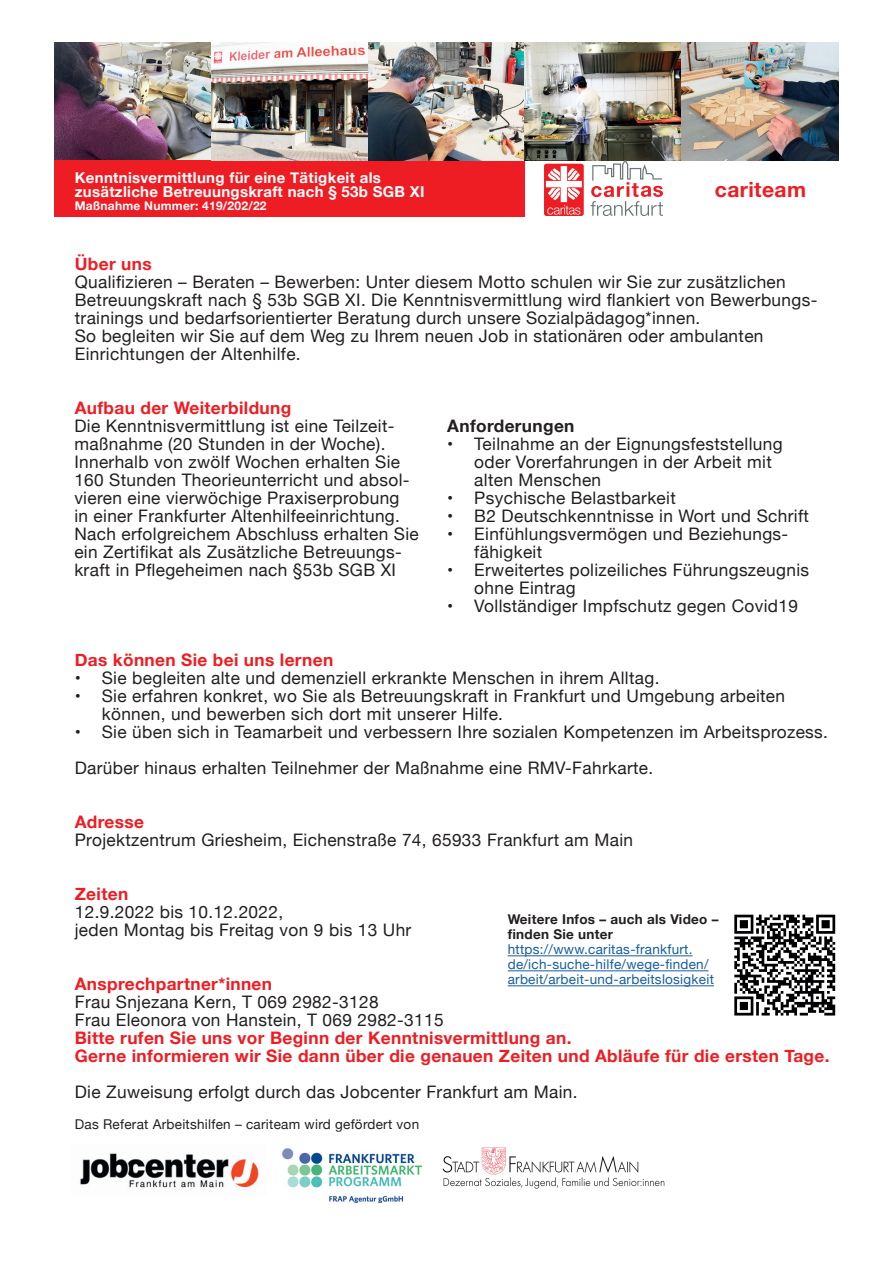
<style>
.page{position:relative;width:893px;height:1263px;background:#fff}
.page>*{position:absolute;margin:0;border:0;box-sizing:border-box;transform-origin:0 0}
.t1{font:700 21px "Helvetica Neue";letter-spacing:.02em;color:#ee1d23}
.t2{font:17.25px/18px "Helvetica Neue";letter-spacing:.02em;color:#231f20}
.t3{font:700 17.25px/18px "Helvetica Neue";letter-spacing:.02em;color:#ee1d23}
.t4{font:700 17.25px "Helvetica Neue";letter-spacing:.02em;color:#231f20}
.t5{font:700 15px/13.5px "Helvetica Neue";letter-spacing:.02em;color:#fff}
.t6{font:13.5px/15px "Helvetica Neue";letter-spacing:.02em;color:#175d9e}
.t7{font:13.5px "Helvetica Neue";letter-spacing:.02em;color:#231f20}
.t8{font:700 13.5px/15px "Helvetica Neue";letter-spacing:.02em;color:#231f20}
.t9{font:700 12px "Helvetica Neue";letter-spacing:.02em;color:#fff}
</style>
<div class="page">
<img style="left:54px;top:42px;width:785px;height:118px">
<div style="left:54px;top:160px;width:471px;height:57px;background:#ee1d23"></div>
<div style="left:544px;top:164px;width:40px;height:52px;background:#ee1d23;border-radius:3px"></div>
<svg style="left:546px;top:166px;width:36px;height:49px"></svg>
<svg style="left:590px;top:160px;width:73px;height:56px"></svg>
<hr style="left:508px;top:955px;width:184px;height:1px;background:#175d9e">
<hr style="left:508px;top:970px;width:201px;height:1px;background:#175d9e">
<hr style="left:508px;top:985px;width:206px;height:1px;background:#175d9e">
<svg style="left:734px;top:914px;width:102px;height:102px"></svg>
<svg style="left:734px;top:915px;width:101px;height:100px"></svg>
<img style="left:80px;top:1153px;width:179px;height:35px">
<img style="left:282px;top:1148px;width:141px;height:56px">
<img style="left:442px;top:1147px;width:223px;height:42px">
<p class="t5" style="left:75px;top:171px;width:351px">Kenntnisvermittlung für eine Tätigkeit als zusätzliche Betreuungskraft nach § 53b SGB XI</p>
<p class="t9" style="left:75px;top:196px;width:193px">Maßnahme Nummer: 419/202/22</p>
<p class="t1" style="left:715px;top:173px;width:93px">cariteam</p>
<p class="t3" style="left:75px;top:255px;width:78px">Über uns</p>
<p class="t2" style="left:75px;top:274px;width:744px">Qualifizieren – Beraten – Bewerben: Unter diesem Motto schulen wir Sie zur zusätzlichen Betreuungskraft nach § 53b SGB XI. Die Kenntnisvermittlung wird flankiert von Bewerbungs&shy;trainings und bedarfsorientierter Beratung durch unsere Sozialpädagog*innen.<br>So begleiten wir Sie auf dem Weg zu Ihrem neuen Job in stationären oder ambulanten Einrichtungen der Altenhilfe.</p>
<p class="t3" style="left:75px;top:399px;width:218px">Aufbau der Weiterbildung</p>
<p class="t2" style="left:74px;top:418px;width:346px">Die Kenntnisvermittlung ist eine Teilzeit&shy;maßnahme (20 Stunden in der Woche).<br>Innerhalb von zwölf Wochen erhalten Sie 160 Stunden Theorieunterricht und absol&shy;vieren eine vierwöchige Praxiserprobung<br>in einer Frankfurter Altenhilfeeinrichtung.<br>Nach erfolgreichem Abschluss erhalten Sie ein Zertifikat als Zusätzliche Betreuungs&shy;kraft in Pflegeheimen nach §53b SGB XI</p>
<p class="t4" style="left:447px;top:412px;width:129px">Anforderungen</p>
<p class="t2" style="left:474px;top:436px;width:310px;text-indent:-27px">• Teilnahme an der Eignungsfeststellung oder Vorerfahrungen in der Arbeit mit alten Menschen</p>
<p class="t2" style="left:447px;top:490px;width:230px">• Psychische Belastbarkeit</p>
<p class="t2" style="left:447px;top:508px;width:363px">• B2 Deutschkenntnisse in Wort und Schrift</p>
<p class="t2" style="left:474px;top:526px;width:315px;text-indent:-27px">• Einfühlungsvermögen und Beziehungs&shy;fähigkeit</p>
<p class="t2" style="left:474px;top:562px;width:336px;text-indent:-27px">• Erweitertes polizeiliches Führungszeugnis ohne Eintrag</p>
<p class="t2" style="left:447px;top:598px;width:352px">• Vollständiger Impfschutz gegen Covid19</p>
<p class="t3" style="left:75px;top:651px;width:260px">Das können Sie bei uns lernen</p>
<p class="t2" style="left:75px;top:670px;width:586px">• Sie begleiten alte und demenziell erkrankte Menschen in ihrem Alltag.</p>
<p class="t2" style="left:102px;top:688px;width:685px;text-indent:-27px">• Sie erfahren konkret, wo Sie als Betreuungskraft in Frankfurt und Umgebung arbeiten können, und bewerben sich dort mit unserer Hilfe.</p>
<p class="t2" style="left:75px;top:715px;width:755px;line-height:36px">• Sie üben sich in Teamarbeit und verbessern Ihre sozialen Kompetenzen im Arbeitsprozess.<br>Darüber hinaus erhalten Teilnehmer der Maßnahme eine RMV-Fahrkarte.</p>
<p class="t3" style="left:75px;top:813px;width:71px">Adresse</p>
<p class="t2" style="left:75px;top:832px;width:560px">Projektzentrum Griesheim, Eichenstraße 74, 65933 Frankfurt am Main</p>
<p class="t3" style="left:75px;top:885px;width:55px">Zeiten</p>
<p class="t2" style="left:75px;top:904px;width:338px">12.9.2022 bis 10.12.2022,<br>jeden Montag bis Freitag von 9 bis 13 Uhr</p>
<p class="t3" style="left:75px;top:975px;width:199px">Ansprechpartner*innen</p>
<p class="t2" style="left:75px;top:994px;width:370px">Frau Snjezana Kern, T 069 2982-3128<br>Frau Eleonora von Hanstein, T 069 2982-3115</p>
<p class="t3" style="left:75px;top:1029px;width:756px">Bitte rufen Sie uns vor Beginn der Kenntnisvermittlung an.<br>Gerne informieren wir Sie dann über die genauen Zeiten und Abläufe für die ersten Tage.</p>
<p class="t2" style="left:75px;top:1084px;width:504px">Die Zuweisung erfolgt durch das Jobcenter Frankfurt am Main.</p>
<p class="t8" style="left:508px;top:912px;width:212px">Weitere Infos – auch als Video – finden Sie unter</p>
<p class="t6" style="left:508px;top:943px;width:208px">https://www.caritas-frankfurt. de/ich-suche-hilfe/wege-finden/ arbeit/arbeit-und-arbeitslosigkeit</p>
<p class="t7" style="left:75px;top:1114px;width:346px">Das Referat Arbeitshilfen – cariteam wird gefördert von</p>
</div>
